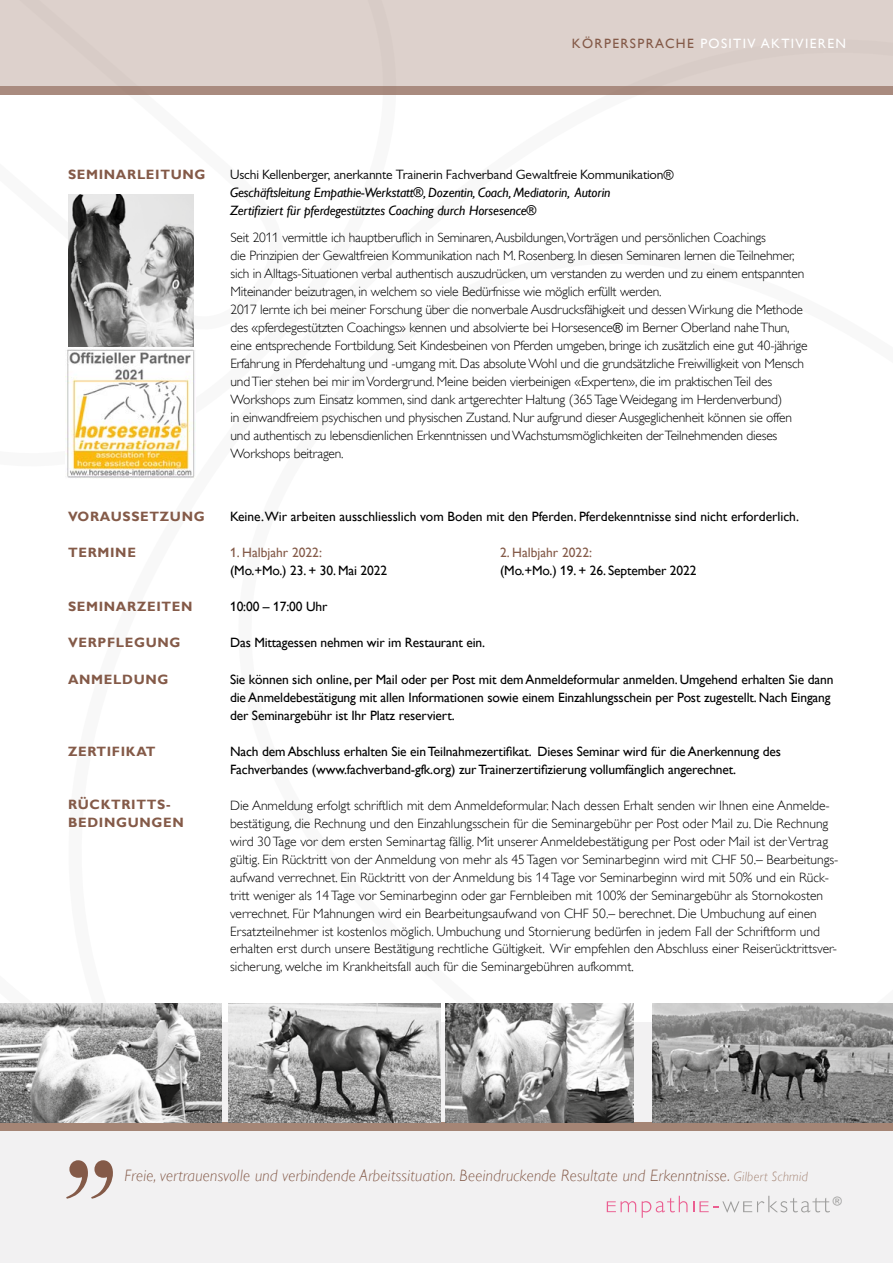
<style>
.page{position:relative;width:893px;height:1263px;background:#fff}
.page>*{position:absolute;margin:0;border:0;box-sizing:border-box;transform-origin:0 0}
.t1{font:150px "Bask Old Face";color:#845a48}
.t2{font:italic 300 16.5px "Gill Alt One";letter-spacing:.02em;color:#845a48;scale:.95 1}
.t3{font:300 13.5px/18px "Gill Alt One";letter-spacing:-.015em;color:#000}
.t4{font:13.5px/18px "Gill Alt One";letter-spacing:-.01em;color:#000}
.t5{font:italic 13.5px/18px "Gill Alt One";letter-spacing:-.01em;color:#000}
.t6{font:700 13.5px/18px "Gill Alt One";letter-spacing:.05em;color:#845a48}
.t7{font:13.5px "Gill Sans Alt One";letter-spacing:-.01em;color:#000}
.t8{font:13.5px "Gill Alt One";color:#845a48}
.t9{font:13.5px "Gill Alt One";letter-spacing:.1em;color:#fff}
.t10{font:12.3px "Gill Sans";color:#9d9d9c}
.s1{color:#845a48}
.s2{font-family:"Gill Sans Alt One";font-weight:400}
.s3{font-size:13.5px;color:#a58575}
</style>
<div class="page">
<div style="left:0;top:1022px;width:893px;height:241px;background:#f2f1f2"></div>
<img style="left:68px;top:194px;width:125px;height:153px">
<svg style="left:642px;top:1196px;width:45px;height:22px"></svg>
<svg style="left:607px;top:1201px;width:29px;height:11px"></svg>
<svg style="left:693px;top:1196px;width:137px;height:16px"></svg>
<div style="left:0;top:86px;width:893px;height:8px;background:#a98b7f"></div>
<div style="left:0;top:0;width:893px;height:86px;background:#ddd1cc"></div>
<img style="left:66px;top:349px;width:129px;height:129px">
<div style="left:0;top:1122px;width:893px;height:9px;background:#a58575"></div>
<img style="left:0;top:1004px;width:222px;height:118px">
<img style="left:229px;top:1004px;width:211px;height:118px">
<img style="left:653px;top:1004px;width:240px;height:118px">
<img style="left:446px;top:1004px;width:188px;height:118px">
<p class="t9" style="left:572px;top:36px;width:276px"><span class="s1">KÖRPERSPRACHE</span> POSITIV AKTIVIEREN</p>
<p class="t6" style="left:68px;top:166px;width:139px">SEMINARLEITUNG</p>
<p class="t7" style="left:230px;top:167px;width:445px">Uschi Kellenberger, anerkannte Trainerin Fachverband Gewaltfreie Kommunikation®</p>
<p class="t5" style="left:230px;top:184px;width:382px">Geschäftsleitung Empathie-Werkstatt®, Dozentin, Coach, Mediatorin, Autorin<br>Zertifiziert für pferdegestütztes Coaching durch Horsesence®</p>
<p class="t3" style="left:230px;top:229px;width:579px">Seit 2011 vermittle ich hauptberuflich in Seminaren, Ausbildungen,Vorträgen und persönlichen Coachings<br>die Prinzipien der Gewaltfreien Kommunikation nach M. Rosenberg. In diesen Seminaren lernen die Teilnehmer, sich in Alltags-Situationen verbal authentisch auszudrücken, um verstanden zu werden und zu einem entspannten Miteinander beizutragen, in welchem so viele Bedürfnisse wie möglich erfüllt werden.<br>2017 lernte ich bei meiner Forschung über die nonverbale Ausdrucksfähigkeit und dessen Wirkung die Methode des «pferdegestützten Coachings» kennen und absolvierte bei Horsesence<span class="s2">®</span> im Berner Oberland nahe Thun, eine entsprechende Fortbildung. Seit Kindesbeinen von Pferden umgeben, bringe ich zusätzlich eine gut 40-jährige Erfahrung in Pferdehaltung und -umgang mit. Das absolute Wohl und die grundsätzliche Freiwilligkeit von Mensch und Tier stehen bei mir im Vordergrund. Meine beiden vierbeinigen «Experten», die im praktischen Teil des Workshops zum Einsatz kommen, sind dank artgerechter Haltung (365 Tage Weidegang im Herdenverbund)<br>in einwandfreiem psychischen und physischen Zustand. Nur aufgrund dieser Ausgeglichenheit können sie offen und authentisch zu lebensdienlichen Erkenntnissen und Wachstumsmöglichkeiten der Teilnehmenden dieses Workshops beitragen.</p>
<p class="t6" style="left:68px;top:508px;width:138px">VORAUSSETZUNG</p>
<p class="t4" style="left:230px;top:508px;width:570px">Keine.Wir arbeiten ausschliesslich vom Boden mit den Pferden. Pferdekenntnisse sind nicht erforderlich.</p>
<p class="t6" style="left:68px;top:544px;width:69px">TERMINE</p>
<p class="t8" style="left:230px;top:545px;width:93px">1. Halbjahr 2022:</p>
<p class="t8" style="left:500px;top:545px;width:93px">2. Halbjahr 2022:</p>
<p class="t4" style="left:230px;top:562px;width:159px">(Mo.+Mo.) 23. + 30. Mai 2022</p>
<p class="t4" style="left:500px;top:562px;width:198px">(Mo.+Mo.) 19. + 26. September 2022</p>
<p class="t6" style="left:68px;top:598px;width:126px">SEMINARZEITEN</p>
<p class="t4" style="left:230px;top:598px;width:99px">10:00 – 17:00 Uhr</p>
<p class="t6" style="left:68px;top:634px;width:114px">VERPFLEGUNG</p>
<p class="t4" style="left:230px;top:634px;width:257px">Das Mittagessen nehmen wir im Restaurant ein.</p>
<p class="t6" style="left:68px;top:670px;width:102px">ANMELDUNG</p>
<p class="t4" style="left:230px;top:670px;width:605px">Sie können sich online, per Mail oder per Post mit dem Anmeldeformular anmelden. Umgehend erhalten Sie dann die Anmeldebestätigung mit allen Informationen sowie einem Einzahlungsschein per Post zugestellt. Nach Eingang der Seminargebühr ist Ihr Platz reserviert.</p>
<p class="t6" style="left:68px;top:742px;width:89px">ZERTIFIKAT</p>
<p class="t4" style="left:230px;top:742px;width:552px">Nach dem Abschluss erhalten Sie einTeilnahmezertifikat. Dieses Seminar wird für die Anerkennung des<br>Fachverbandes (www.fachverband-gfk.org) zurTrainerzertifizierung vollumfänglich angerechnet.</p>
<p class="t3" style="left:230px;top:796px;width:610px">Die Anmeldung erfolgt schriftlich mit dem Anmeldeformular. Nach dessen Erhalt senden wir Ihnen eine Anmelde&shy;bestätigung, die Rechnung und den Einzahlungsschein für die Seminargebühr per Post oder Mail zu. Die Rechnung wird 30 Tage vor dem ersten Seminartag fällig. Mit unserer Anmeldebestätigung per Post oder Mail ist der Vertrag gültig. Ein Rücktritt von der Anmeldung von mehr als 45 Tagen vor Seminarbeginn wird mit CHF 50.– Bearbeitungs&shy;aufwand verrechnet. Ein Rücktritt von der Anmeldung bis 14 Tage vor Seminarbeginn wird mit 50% und ein Rück&shy;tritt weniger als 14 Tage vor Seminarbeginn oder gar Fernbleiben mit 100% der Seminargebühr als Stornokosten verrechnet. Für Mahnungen wird ein Bearbeitungsaufwand von CHF 50.– berechnet. Die Umbuchung auf einen Ersatzteilnehmer ist kostenlos möglich. Umbuchung und Stornierung bedürfen in jedem Fall der Schriftform und erhalten erst durch unsere Bestätigung rechtliche Gültigkeit. Wir empfehlen den Abschluss einer Reiserücktrittsver&shy;sicherung, welche im Krankheitsfall auch für die Seminargebühren aufkommt.</p>
<p class="t6" style="left:68px;top:795px;width:117px">RÜCKTRITTS-<br>BEDINGUNGEN</p>
<h1 class="t1" style="left:60px;top:1045px;width:62px">„</h1>
<p class="t2" style="left:125px;top:1166px;width:721px">Freie, vertrauensvolle und verbindende Arbeitssituation. Beeindruckende Resultate und Erkenntnisse. <span class="s3">Gilbert Schmid</span></p>
<p class="t10" style="left:833px;top:1193px;width:11px">®</p>
</div>
